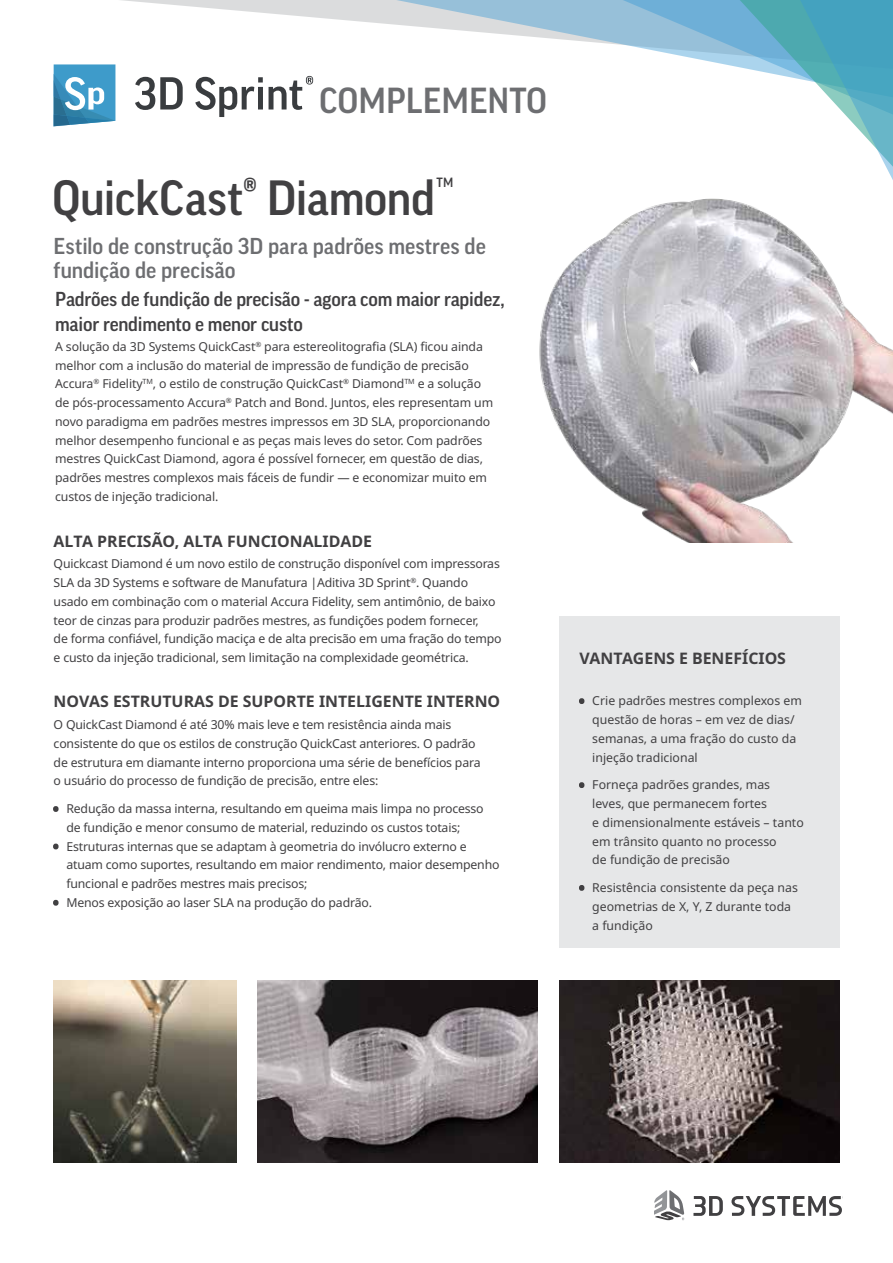
<style>
.page{position:relative;width:893px;height:1263px;background:#fff}
.page>*{position:absolute;margin:0;border:0;box-sizing:border-box;transform-origin:0 0}
.t1{font:500 47.7px "Good Pro";letter-spacing:-.005em;color:#414042}
.t2{font:500 34.95px "Good Pro";color:#6d6e71}
.t3{font:500 22.2px/24px "Good Pro";color:#6d6e71}
.t4{font:500 19.5px/24.6px "Good Pro";letter-spacing:-.01em;color:#414042}
.t5{font:700 15.9px "Noto Sans";color:#414042}
.t6{font:500 12.9px "Good Pro";color:#414042}
.t7{font:12.3px/18.8px "Noto Sans";letter-spacing:-.015em;color:#414042}
.s1{font-weight:700;font-size:11.55px}
</style>
<div class="page">
<svg style="left:128px;top:0;width:371px;height:103px"></svg>
<svg style="left:499px;top:0;width:192px;height:58px;fill:#97c0d9"></svg>
<svg style="left:691px;top:0;width:202px;height:180px"></svg>
<svg style="left:693px;top:1196px;width:30px;height:20px"></svg>
<svg style="left:731px;top:1196px;width:111px;height:20px"></svg>
<svg style="left:655px;top:1190px;width:29px;height:30px"></svg>
<img style="left:539px;top:198px;width:354px;height:344px">
<div style="left:559px;top:616px;width:280px;height:332px;background:#e6e7e8"></div>
<img style="left:54px;top:980px;width:182px;height:183px">
<img style="left:257px;top:980px;width:281px;height:183px">
<img style="left:559px;top:980px;width:280px;height:183px">
<svg style="left:54px;top:64px;width:61px;height:63px"></svg>
<svg style="left:135px;top:77px;width:48px;height:33px"></svg>
<svg style="left:195px;top:77px;width:68px;height:40px"></svg>
<svg style="left:269px;top:76px;width:44px;height:34px"></svg>
<h2 class="t2" style="left:319px;top:81px;width:230px">COMPLEMENTO</h2>
<h1 class="t1" style="left:52px;top:171px;width:385px">QuickCast® Diamond</h1>
<p class="t6" style="left:436px;top:175px;width:18px">TM</p>
<h3 class="t3" style="left:54px;top:234px;width:434px">Estilo de construção 3D para padrões mestres de fundição de precisão</h3>
<h3 class="t4" style="left:55px;top:287px;width:451px">Padrões de fundição de precisão - agora com maior rapidez, maior rendimento e menor custo</h3>
<p class="t7" style="left:55px;top:337px;width:440px">A solução da 3D Systems QuickCast<sup>®</sup> para estereolitografia (SLA) ficou ainda melhor com a inclusão do material de impressão de fundição de precisão Accura<sup>®</sup> Fidelity<sup>TM</sup>, o estilo de construção QuickCast<sup>®</sup> Diamond<sup>TM</sup> e a solução de pós-processamento Accura<sup>®</sup> Patch and Bond. Juntos, eles representam um novo paradigma em padrões mestres impressos em 3D SLA, proporcionando melhor desempenho funcional e as peças mais leves do setor. Com padrões mestres QuickCast Diamond, agora é possível fornecer, em questão de dias, padrões mestres complexos mais fáceis de fundir — e economizar muito em custos de injeção tradicional.</p>
<p class="t5" style="left:54px;top:530px;width:320px">ALTA PRECISÃO, ALTA FUNCIONALIDADE</p>
<p class="t7" style="left:54px;top:555px;width:450px">Quickcast Diamond é um novo estilo de construção disponível com impressoras SLA da 3D Systems e software de Manufatura |Aditiva 3D Sprint<sup>®</sup>. Quando usado em combinação com o material Accura Fidelity, sem antimônio, de baixo teor de cinzas para produzir padrões mestres, as fundições podem fornecer,<br>de forma confiável, fundição maciça e de alta precisão em uma fração do tempo e custo da injeção tradicional, sem limitação na complexidade geométrica.</p>
<p class="t5" style="left:54px;top:690px;width:448px">NOVAS ESTRUTURAS DE SUPORTE INTELIGENTE INTERNO</p>
<p class="t7" style="left:54px;top:716px;width:428px">O QuickCast Diamond é até 30% mais leve e tem resistência ainda mais consistente do que os estilos de construção QuickCast anteriores. O padrão de estrutura em diamante interno proporciona uma série de benefícios para o usuário do processo de fundição de precisão, entre eles:</p>
<p class="t7" style="left:66px;top:800px;width:419px;text-indent:-13px"><span class="s1">•</span> Redução da massa interna, resultando em queima mais limpa no processo de fundição e menor consumo de material, reduzindo os custos totais;</p>
<p class="t7" style="left:66px;top:837px;width:435px;text-indent:-13px"><span class="s1">•</span> Estruturas internas que se adaptam à geometria do invólucro externo e atuam como suportes, resultando em maior rendimento, maior desempenho funcional e padrões mestres mais precisos;</p>
<p class="t7" style="left:54px;top:893px;width:320px"><span class="s1">•</span> Menos exposição ao laser SLA na produção do padrão.</p>
<p class="t5" style="left:579px;top:647px;width:208px">VANTAGENS E BENEFÍCIOS</p>
<p class="t7" style="left:592px;top:692px;width:211px;text-indent:-13px"><span class="s1">•</span> Crie padrões mestres complexos em questão de horas – em vez de dias/ semanas, a uma fração do custo da injeção tradicional</p>
<p class="t7" style="left:592px;top:776px;width:213px;text-indent:-13px"><span class="s1">•</span> Forneça padrões grandes, mas leves, que permanecem fortes<br>e dimensionalmente estáveis – tanto em trânsito quanto no processo<br>de fundição de precisão</p>
<p class="t7" style="left:592px;top:878px;width:207px;text-indent:-13px"><span class="s1">•</span> Resistência consistente da peça nas geometrias de X, Y, Z durante toda a fundição</p>
</div>
